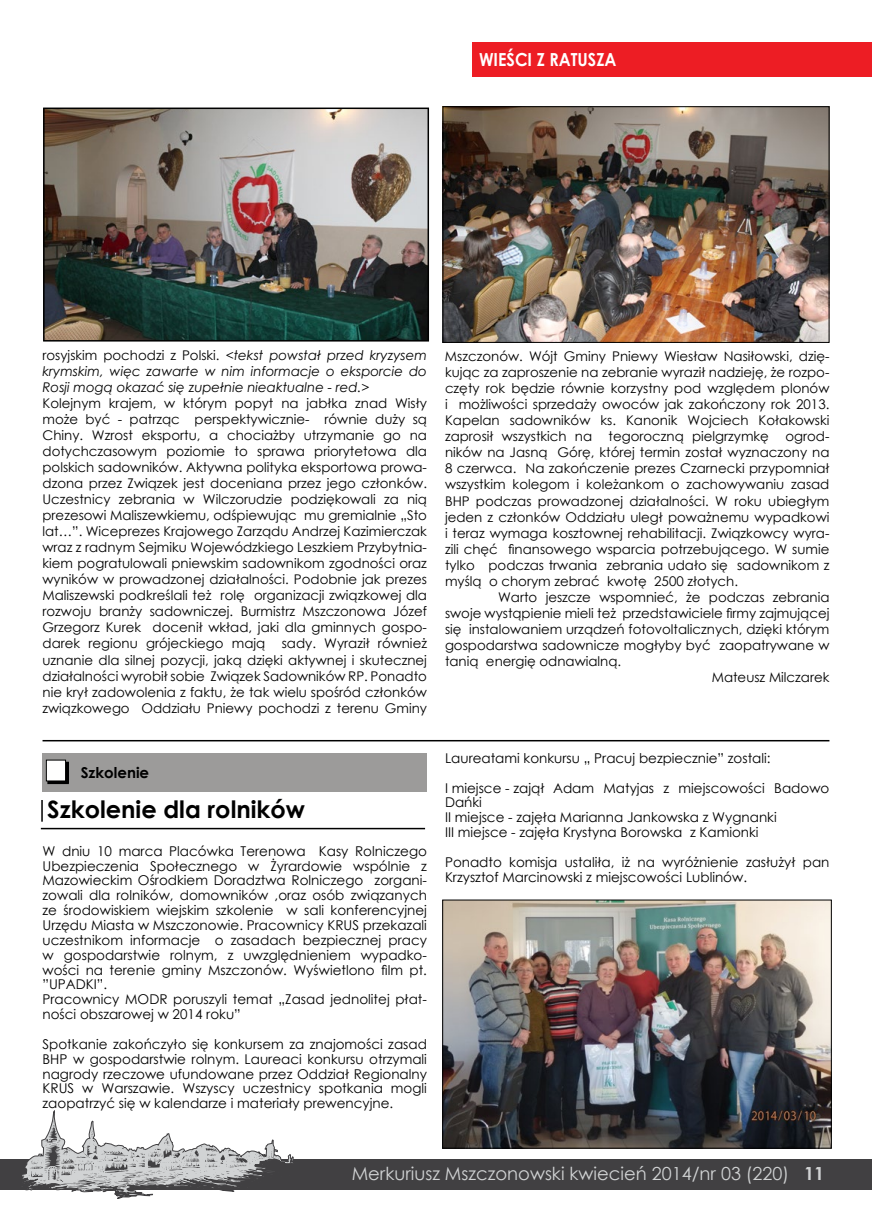
<style>
.page{position:relative;width:872px;height:1212px;background:#fff}
.page>*{position:absolute;margin:0;border:0;box-sizing:border-box;transform-origin:0 0}
.t1{font:700 24px "Century Gothic";color:#000}
.t2{font:18px "Century Gothic";color:#d1d3d4}
.t3{font:700 18px "Century Gothic";color:#fff;scale:.9 1}
.t4{font:700 15px "Century Gothic";color:#000}
.t5{font:13.5px/14.9px "Century Gothic";color:#000}
.t6{font:13.35px/16px "Century Gothic";color:#000;text-align:justify}
.t7{font:italic 13.35px/16px "Century Gothic";color:#000;text-align:justify}
.s1{font-style:normal}
.s2{font-weight:700}
</style>
<div class="page">
<div style="left:472px;top:43px;width:400px;height:34px;background:#ed1d24"></div>
<div style="left:0;top:1159px;width:872px;height:30px;background:#414042"></div>
<svg style="left:21px;top:1110px;width:273px;height:88px"></svg>
<div style="left:42px;top:753px;width:385px;height:38px;background:#9c9b9a"></div>
<div style="left:47px;top:762px;width:22px;height:22px;border:2px solid #000"></div>
<div style="left:46px;top:760px;width:20px;height:21px;background:#fffffe"></div>
<div style="left:46px;top:760px;width:20px;height:21px;border:1px solid #000"></div>
<hr style="left:41px;top:800px;width:2px;height:22px;background:#000">
<hr style="left:41px;top:828px;width:384px;height:1px;background:#000">
<hr style="left:43px;top:740px;width:786px;height:1px;background:#000">
<img style="left:444px;top:901px;width:385px;height:245px">
<div style="left:442px;top:899px;width:389px;height:249px;border:1px solid #000"></div>
<img style="left:444px;top:108px;width:383px;height:233px">
<div style="left:442px;top:106px;width:387px;height:237px;border:1px solid #000"></div>
<img style="left:46px;top:111px;width:380px;height:228px">
<div style="left:43px;top:108px;width:386px;height:234px;border:2px solid #000"></div>
<h2 class="t3" style="left:479px;top:46px;width:154px">WIEŚCI Z RATUSZA</h2>
<p class="t7" style="left:43px;top:347px;width:386px"><span class="s1">rosyjskim pochodzi z Polski.</span> &lt;tekst powstał przed kryzysem krymskim, więc zawarte w nim informacje o eksporcie do Rosji mogą okazać się zupełnie nieaktualne - red.&gt;</p>
<p class="t6" style="left:43px;top:395px;width:386px">Kolejnym krajem, w którym popyt na jabłka znad Wisły może być - patrząc perspektywicznie- równie duży są Chiny. Wzrost eksportu, a chociażby utrzymanie go na dotychczasowym poziomie to sprawa priorytetowa dla polskich sadowników. Aktywna polityka eksportowa prowa&shy;dzona przez Związek jest doceniana przez jego członków.<br>Uczestnicy zebrania w Wilczorudzie podziękowali za nią prezesowi Maliszewkiemu, odśpiewując mu gremialnie „Sto lat…”. Wiceprezes Krajowego Zarządu Andrzej Kazimierczak wraz z radnym Sejmiku Wojewódzkiego Leszkiem Przybytnia&shy;kiem pogratulowali pniewskim sadownikom zgodności oraz wyników w prowadzonej działalności. Podobnie jak prezes Maliszewski podkreślali też rolę organizacji związkowej dla rozwoju branży sadowniczej. Burmistrz Mszczonowa Józef Grzegorz Kurek docenił wkład, jaki dla gminnych gospo&shy;darek regionu grójeckiego mają sady. Wyraził również uznanie dla silnej pozycji, jaką dzięki aktywnej i skutecznej działalności wyrobił sobie Związek Sadowników RP. Ponadto nie krył zadowolenia z faktu, że tak wielu spośród członków związkowego Oddziału Pniewy pochodzi z terenu Gminy</p>
<p class="t4" style="left:81px;top:761px;width:70px">Szkolenie</p>
<h1 class="t1" style="left:47px;top:791px;width:259px">Szkolenie dla rolników</h1>
<p class="t5" style="left:43px;top:843px;width:386px">W dniu 10 marca Placówka Terenowa Kasy Rolniczego Ubezpieczenia Społecznego w Żyrardowie wspólnie z Mazowieckim Ośrodkiem Doradztwa Rolniczego zorgani&shy;zowali dla rolników, domowników ,oraz osób związanych ze środowiskiem wiejskim szkolenie w sali konferencyjnej Urzędu Miasta w Mszczonowie. Pracownicy KRUS przekazali uczestnikom informacje o zasadach bezpiecznej pracy w gospodarstwie rolnym, z uwzględnieniem wypadko&shy;wości na terenie gminy Mszczonów. Wyświetlono film pt. ”UPADKI”.<br>Pracownicy MODR poruszyli temat „Zasad jednolitej płat&shy;ności obszarowej w 2014 roku”</p>
<p class="t5" style="left:43px;top:1036px;width:386px;text-align:justify">Spotkanie zakończyło się konkursem za znajomości zasad BHP w gospodarstwie rolnym. Laureaci konkursu otrzymali nagrody rzeczowe ufundowane przez Oddział Regionalny KRUS w Warszawie. Wszyscy uczestnicy spotkania mogli zaopatrzyć się w kalendarze i materiały prewencyjne.</p>
<p class="t6" style="left:445px;top:348px;width:386px">Mszczonów. Wójt Gminy Pniewy Wiesław Nasiłowski, dzię&shy;kując za zaproszenie na zebranie wyraził nadzieję, że rozpo&shy;częty rok będzie równie korzystny pod względem plonów i możliwości sprzedaży owoców jak zakończony rok 2013.<br>Kapelan sadowników ks. Kanonik Wojciech Kołakowski zaprosił wszystkich na tegoroczną pielgrzymkę ogrod&shy;ników na Jasną Górę, której termin został wyznaczony na 8 czerwca. Na zakończenie prezes Czarnecki przypomniał wszystkim kolegom i koleżankom o zachowywaniu zasad BHP podczas prowadzonej działalności. W roku ubiegłym jeden z członków Oddziału uległ poważnemu wypadkowi i teraz wymaga kosztownej rehabilitacji. Związkowcy wyra&shy;zili chęć finansowego wsparcia potrzebującego. W sumie tylko podczas trwania zebrania udało się sadownikom z myślą o chorym zebrać kwotę 2500 złotych.</p>
<p class="t6" style="left:498px;top:589px;width:333px">Warto jeszcze wspomnieć, że podczas zebrania</p>
<p class="t6" style="left:445px;top:605px;width:386px">swoje wystąpienie mieli też przedstawiciele firmy zajmującej</p>
<p class="t6" style="left:445px;top:621px;width:386px">się instalowaniem urządzeń fotovoltalicznych, dzięki którym</p>
<p class="t6" style="left:445px;top:637px;width:386px">gospodarstwa sadownicze mogłyby być zaopatrywane w</p>
<p class="t6" style="left:445px;top:653px;width:178px">tanią energię odnawialną.</p>
<p class="t6" style="left:711px;top:669px;width:119px">Mateusz Milczarek</p>
<p class="t5" style="left:445px;top:743px;width:386px;line-height:29.7px">Laureatami konkursu „ Pracuj bezpiecznie” zostali:<br>I miejsce - zajął Adam Matyjas z miejscowości Badowo</p>
<p class="t5" style="left:445px;top:795px;width:333px">Dańki<br>II miejsce - zajęła Marianna Jankowska z Wygnanki<br>III miejsce - zajęła Krystyna Borowska z Kamionki</p>
<p class="t5" style="left:445px;top:854px;width:386px">Ponadto komisja ustaliła, iż na wyróżnienie zasłużył pan<br>Krzysztof Marcinowski z miejscowości Lublinów.</p>
<h2 class="t2" style="left:352px;top:1161px;width:474px">Merkuriusz Mszczonowski kwiecień 2014/nr 03 (220) <span class="s2">11</span></h2>
</div>
